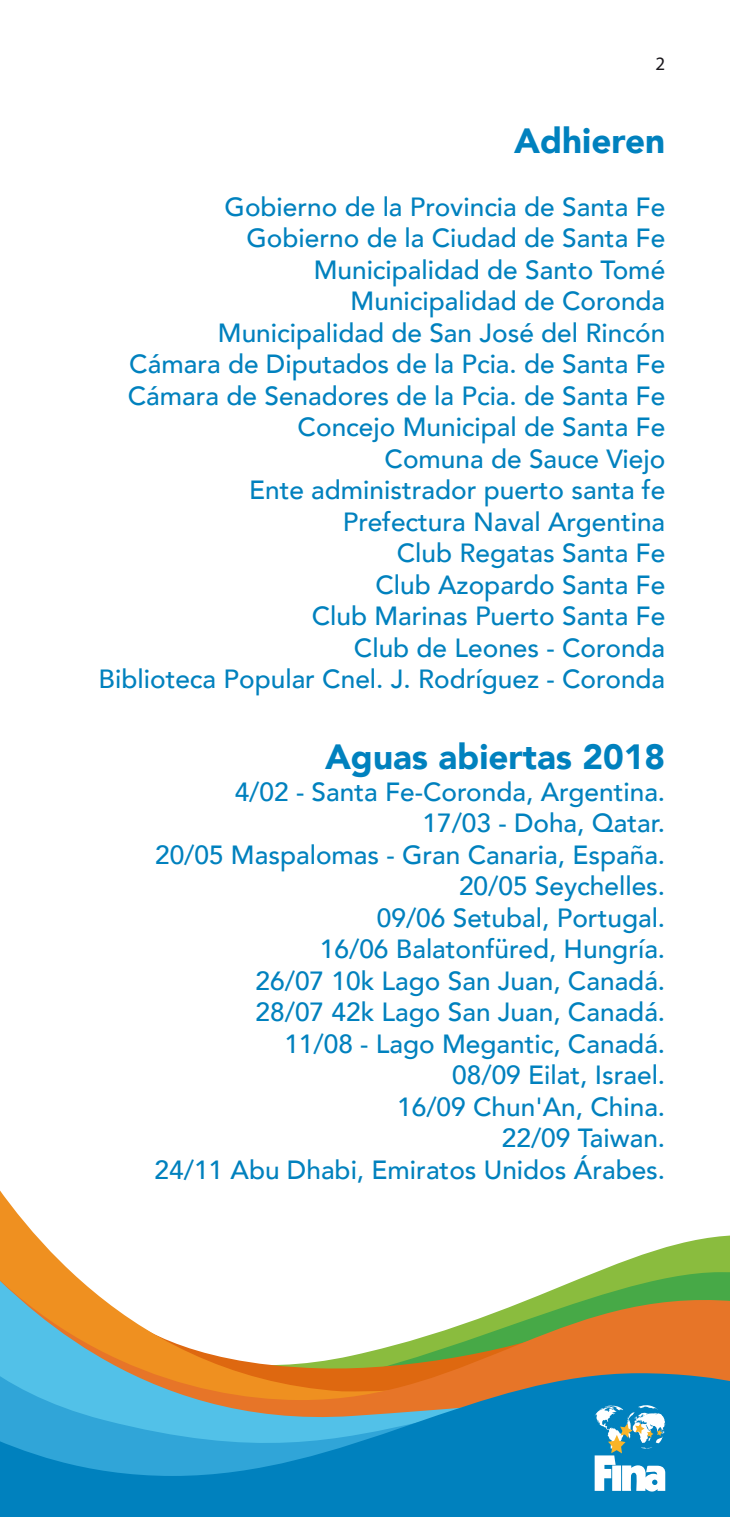
<style>
.page{position:relative;width:730px;height:1517px;background:#fff}
.page>*{position:absolute;margin:0;border:0;box-sizing:border-box;transform-origin:0 0}
.t1{font:900 35px "Avenir";color:#0081be}
.t2{font:500 26.25px/31.5px "Avenir";color:#0081be;text-align:right}
.t3{font:19px "Myriad Pro";color:#1a171c}
</style>
<div class="page">
<svg style="left:0;top:1212px;width:730px;height:51px"></svg>
<svg style="left:0;top:1263px;width:730px;height:42px"></svg>
<svg style="left:0;top:1305px;width:730px;height:68px"></svg>
<svg style="left:0;top:1373px;width:730px;height:144px;background:#318db1"></svg>
<svg style="left:595px;top:1404px;width:71px;height:87px"></svg>
<p class="t3" style="left:655px;top:52px;width:11px">2</p>
<h1 class="t1" style="left:514px;top:110px;width:153px">Adhieren</h1>
<p class="t2" style="left:99px;top:189px;width:568px">Gobierno de la Provincia de Santa Fe<br>Gobierno de la Ciudad de Santa Fe<br>Municipalidad de Santo Tomé<br>Municipalidad de Coronda<br>Municipalidad de San José del Rincón<br>Cámara de Diputados de la Pcia. de Santa Fe<br>Cámara de Senadores de la Pcia. de Santa Fe<br>Concejo Municipal de Santa Fe<br>Comuna de Sauce Viejo<br>Ente administrador puerto santa fe<br>Prefectura Naval Argentina<br>Club Regatas Santa Fe<br>Club Azopardo Santa Fe<br>Club Marinas Puerto Santa Fe<br>Club de Leones - Coronda<br>Biblioteca Popular Cnel. J. Rodríguez - Coronda</p>
<h1 class="t1" style="left:325px;top:727px;width:342px">Aguas abiertas 2018</h1>
<p class="t2" style="left:155px;top:774px;width:512px">4/02 - Santa Fe-Coronda, Argentina.<br>17/03 - Doha, Qatar.<br>20/05 Maspalomas - Gran Canaria, España.<br>20/05 Seychelles.<br>09/06 Setubal, Portugal.<br>16/06 Balatonfüred, Hungría.<br>26/07 10k Lago San Juan, Canadá.<br>28/07 42k Lago San Juan, Canadá.<br>11/08 - Lago Megantic, Canadá.<br>08/09 Eilat, Israel.<br>16/09 Chun'An, China.<br>22/09 Taiwan.<br>24/11 Abu Dhabi, Emiratos Unidos Árabes.</p>
</div>
